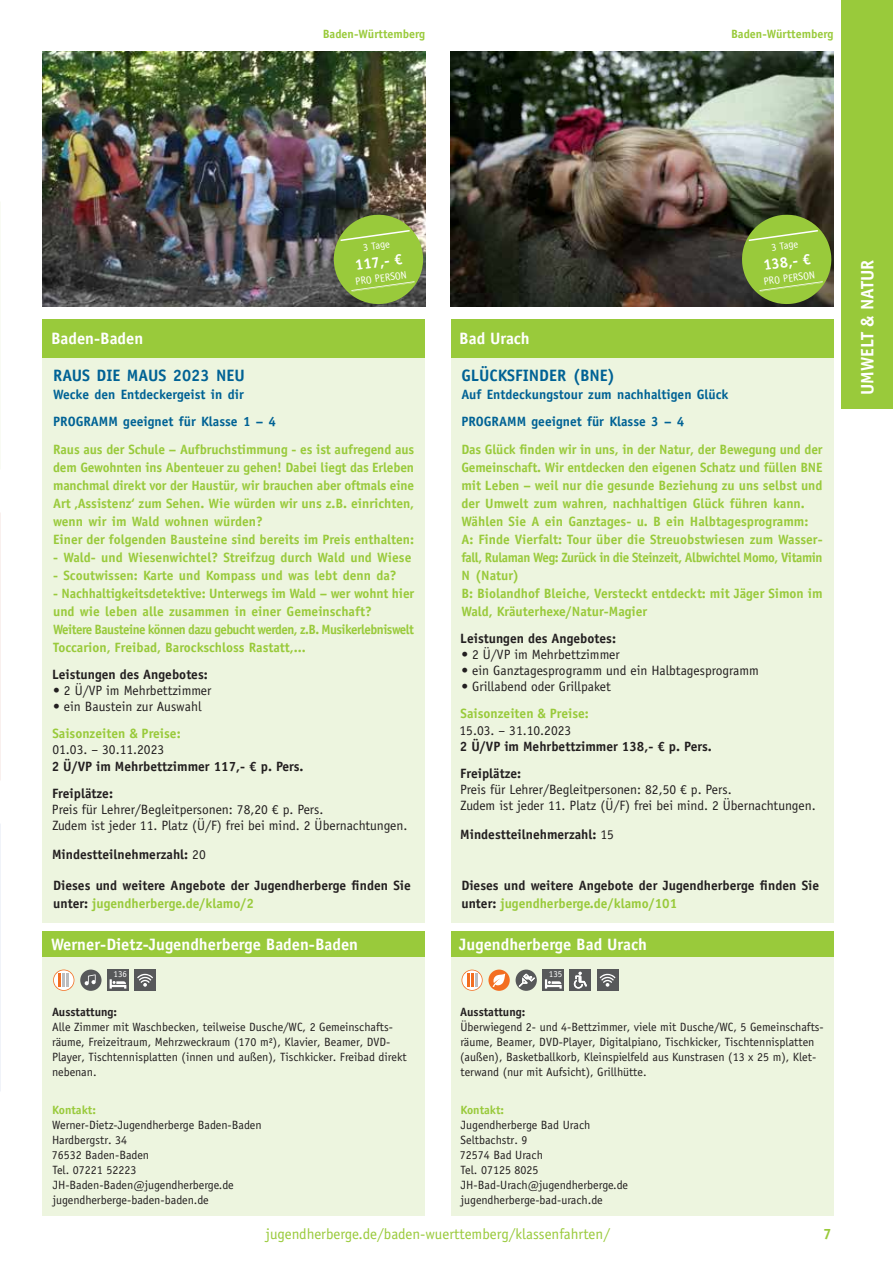
<style>
.page{position:relative;width:893px;height:1263px;background:#fff}
.page>*{position:absolute;margin:0;border:0;box-sizing:border-box;transform-origin:0 0}
.t1{font:700 18px "Officina Sans Std";color:#fff}
.t2{font:700 16.5px "Officina Sans Std";color:#fff}
.t3{font:700 16.5px "Officina Sans Std";color:#006295}
.t4{font:15px "Officina Sans Std";color:#99ca3b}
.t5{font:700 15px "Officina Sans Std";color:#fff}
.t6{font:700 15px "Officina Sans Std";color:#99ca3b}
.t7{font:700 13.5px/18px "Officina Sans Std";color:#99ca3b}
.t8{font:13.5px/16.2px "Officina Sans Std";color:#231f20}
.t9{font:700 13.5px/18px "Officina Sans Std";color:#231f20}
.t10{font:700 13.5px/26.7px "Officina Sans Std";color:#006295}
.t11{font:12px/15px "Officina Sans Std";color:#231f20}
.t12{font:700 12px "Officina Sans Std";color:#99ca3b}
.t13{font:700 12px "Officina Sans Std";color:#231f20}
.t14{font:10.5px "Officina Sans Std";color:#fff}
.t15{font:9px "Officina Sans Std";color:#fff}
.s1{font-weight:400}
.s2{color:#99ca3b}
</style>
<div class="page">
<div style="left:842px;top:0;width:51px;height:408px;background:#99ca3b"></div>
<img style="left:43px;top:51px;width:382px;height:230px">
<img style="left:42px;top:281px;width:289px;height:26px">
<svg style="left:331px;top:212px;width:95px;height:95px;background:#87a846"></svg>
<div style="left:43px;top:319px;width:382px;height:604px;background:#edf5df"></div>
<div style="left:43px;top:319px;width:382px;height:38px;background:#99ca3b"></div>
<div style="left:43px;top:931px;width:382px;height:285px;background:#edf5df"></div>
<div style="left:43px;top:931px;width:382px;height:26px;background:#99ca3b"></div>
<div style="left:134px;top:969px;width:22px;height:22px;background:#57585a"></div>
<svg style="left:137px;top:974px;width:16px;height:13px"></svg>
<div style="left:107px;top:969px;width:22px;height:22px;background:#57585a"></div>
<svg style="left:110px;top:979px;width:16px;height:9px"></svg>
<svg style="left:80px;top:969px;width:22px;height:22px"></svg>
<svg style="left:85px;top:974px;width:11px;height:11px"></svg>
<svg style="left:53px;top:969px;width:21px;height:22px"></svg>
<img style="left:451px;top:51px;width:382px;height:230px">
<img style="left:450px;top:281px;width:289px;height:26px">
<svg style="left:739px;top:212px;width:95px;height:95px;background:#7b9c38"></svg>
<div style="left:451px;top:319px;width:382px;height:604px;background:#edf5df"></div>
<div style="left:451px;top:319px;width:382px;height:38px;background:#99ca3b"></div>
<div style="left:451px;top:931px;width:382px;height:285px;background:#edf5df"></div>
<div style="left:451px;top:931px;width:382px;height:26px;background:#99ca3b"></div>
<div style="left:597px;top:969px;width:21px;height:22px;background:#57585a"></div>
<svg style="left:600px;top:974px;width:15px;height:13px"></svg>
<div style="left:570px;top:969px;width:21px;height:22px;background:#57585a"></div>
<svg style="left:574px;top:972px;width:13px;height:17px"></svg>
<div style="left:543px;top:969px;width:21px;height:22px;background:#57585a"></div>
<svg style="left:545px;top:979px;width:17px;height:9px"></svg>
<svg style="left:516px;top:969px;width:21px;height:22px"></svg>
<svg style="left:518px;top:974px;width:17px;height:13px"></svg>
<svg style="left:488px;top:969px;width:22px;height:22px"></svg>
<svg style="left:493px;top:973px;width:12px;height:14px"></svg>
<svg style="left:462px;top:970px;width:21px;height:21px"></svg>
<p class="t12" style="left:323px;top:26px;width:104px">Baden-Württemberg</p>
<p class="t12" style="left:731px;top:26px;width:104px">Baden-Württemberg</p>
<p class="t2" style="left:51px;top:328px;width:94px">Baden-Baden</p>
<p class="t3" style="left:53px;top:365px;width:193px">RAUS DIE MAUS 2023 NEU</p>
<p class="t10" style="left:53px;top:381px;width:224px">Wecke den Entdeckergeist in dir<br>PROGRAMM geeignet für Klasse 1 – 4</p>
<p class="t14" style="left:362px;top:241px;width:29px;rotate:-8deg">3 Tage</p>
<p class="t5" style="left:354px;top:256px;width:49px;rotate:-8deg">117,- €</p>
<p class="t14" style="left:354px;top:276px;width:53px;rotate:-8deg">PRO PERSON</p>
<p class="t7" style="left:53px;top:440px;width:363px">Raus aus der Schule – Aufbruchstimmung - es ist aufregend aus dem Gewohnten ins Abenteuer zu gehen! Dabei liegt das Erleben manchmal direkt vor der Haustür, wir brauchen aber oftmals eine Art ‚Assistenz‘ zum Sehen. Wie würden wir uns z.B. einrichten, wenn wir im Wald wohnen würden?<br>Einer der folgenden Bausteine sind bereits im Preis enthalten:</p>
<p class="t7" style="left:53px;top:548px;width:360px">- Wald- und Wiesenwichtel? Streifzug durch Wald und Wiese</p>
<p class="t7" style="left:53px;top:566px;width:345px">- Scoutwissen: Karte und Kompass und was lebt denn da?</p>
<p class="t7" style="left:53px;top:584px;width:363px">- Nachhaltigkeitsdetektive: Unterwegs im Wald – wer wohnt hier und wie leben alle zusammen in einer Gemeinschaft?<br>Weitere Bausteine können dazu gebucht werden, z.B. Musikerlebniswelt Toccarion, Freibad, Barockschloss Rastatt,...</p>
<p class="t9" style="left:52px;top:665px;width:157px">Leistungen des Angebotes:</p>
<p class="t8" style="left:53px;top:682px;width:160px">• 2 Ü/VP im Mehrbettzimmer</p>
<p class="t8" style="left:53px;top:698px;width:150px">• ein Baustein zur Auswahl</p>
<p class="t7" style="left:52px;top:724px;width:130px">Saisonzeiten &amp; Preise:</p>
<p class="t8" style="left:52px;top:742px;width:113px">01.03. – 30.11.2023</p>
<p class="t9" style="left:52px;top:757px;width:253px">2 Ü/VP im Mehrbettzimmer 117,- € p. Pers.</p>
<p class="t9" style="left:52px;top:784px;width:62px">Freiplätze:</p>
<p class="t8" style="left:52px;top:801px;width:357px">Preis für Lehrer/Begleitpersonen: 78,20 € p. Pers.<br>Zudem ist jeder 11. Platz (Ü/F) frei bei mind. 2 Übernachtungen.</p>
<p class="t9" style="left:52px;top:845px;width:155px">Mindestteilnehmerzahl: <span class="s1">20</span></p>
<p class="t9" style="left:53px;top:876px;width:359px">Dieses und weitere Angebote der Jugendherberge finden Sie unter: <span class="s2">jugendherberge.de/klamo/2</span></p>
<p class="t2" style="left:51px;top:934px;width:309px">Werner-Dietz-Jugendherberge Baden-Baden</p>
<p class="t15" style="left:114px;top:969px;width:15px">136</p>
<p class="t13" style="left:52px;top:1004px;width:67px">Ausstattung:</p>
<p class="t11" style="left:52px;top:1019px;width:356px">Alle Zimmer mit Waschbecken, teilweise Dusche/WC, 2 Gemeinschafts&shy;räume, Freizeitraum, Mehrzweckraum (170 m²), Klavier, Beamer, DVD-Player, Tischtennisplatten (innen und außen), Tischkicker. Freibad direkt nebenan.</p>
<p class="t12" style="left:52px;top:1102px;width:45px">Kontakt:</p>
<p class="t11" style="left:52px;top:1117px;width:211px">Werner-Dietz-Jugendherberge Baden-Baden<br>Hardbergstr. 34<br>76532 Baden-Baden<br>Tel. 07221 52223<br>JH-Baden-Baden@jugendherberge.de jugendherberge-baden-baden.de</p>
<p class="t2" style="left:459px;top:328px;width:72px">Bad Urach</p>
<p class="t3" style="left:461px;top:365px;width:155px">GLÜCKSFINDER (BNE)</p>
<p class="t10" style="left:461px;top:381px;width:269px">Auf Entdeckungstour zum nachhaltigen Glück<br>PROGRAMM geeignet für Klasse 3 – 4</p>
<p class="t14" style="left:770px;top:241px;width:29px;rotate:-8deg">3 Tage</p>
<p class="t5" style="left:762px;top:256px;width:49px;rotate:-8deg">138,- €</p>
<p class="t14" style="left:763px;top:276px;width:53px;rotate:-8deg">PRO PERSON</p>
<p class="t7" style="left:461px;top:440px;width:363px">Das Glück finden wir in uns, in der Natur, der Bewegung und der Gemeinschaft. Wir entdecken den eigenen Schatz und füllen BNE mit Leben – weil nur die gesunde Beziehung zu uns selbst und der Umwelt zum wahren, nachhaltigen Glück führen kann.<br>Wählen Sie A ein Ganztages- u. B ein Halbtagesprogramm:<br>A: Finde Vierfalt: Tour über die Streuobstwiesen zum Wasser&shy;fall, Rulaman Weg: Zurück in die Steinzeit, Albwichtel Momo, Vitamin N (Natur)<br>B: Biolandhof Bleiche, Versteckt entdeckt: mit Jäger Simon im Wald, Kräuterhexe/Natur-Magier</p>
<p class="t9" style="left:460px;top:629px;width:157px">Leistungen des Angebotes:</p>
<p class="t8" style="left:461px;top:646px;width:160px">• 2 Ü/VP im Mehrbettzimmer</p>
<p class="t8" style="left:461px;top:662px;width:299px">• ein Ganztagesprogramm und ein Halbtagesprogramm</p>
<p class="t8" style="left:461px;top:679px;width:151px">• Grillabend oder Grillpaket</p>
<p class="t7" style="left:461px;top:704px;width:130px">Saisonzeiten &amp; Preise:</p>
<p class="t8" style="left:460px;top:722px;width:113px">15.03. – 31.10.2023</p>
<p class="t9" style="left:460px;top:737px;width:253px">2 Ü/VP im Mehrbettzimmer 138,- € p. Pers.</p>
<p class="t9" style="left:460px;top:764px;width:62px">Freiplätze:</p>
<p class="t8" style="left:460px;top:781px;width:357px">Preis für Lehrer/Begleitpersonen: 82,50 € p. Pers.<br>Zudem ist jeder 11. Platz (Ü/F) frei bei mind. 2 Übernachtungen.</p>
<p class="t9" style="left:460px;top:825px;width:155px">Mindestteilnehmerzahl: <span class="s1">15</span></p>
<p class="t9" style="left:461px;top:876px;width:359px">Dieses und weitere Angebote der Jugendherberge finden Sie unter: <span class="s2">jugendherberge.de/klamo/101</span></p>
<p class="t2" style="left:459px;top:934px;width:189px">Jugendherberge Bad Urach</p>
<p class="t15" style="left:549px;top:969px;width:15px">135</p>
<p class="t13" style="left:460px;top:1004px;width:67px">Ausstattung:</p>
<p class="t11" style="left:460px;top:1019px;width:365px">Überwiegend 2- und 4-Bettzimmer, viele mit Dusche/WC, 5 Gemeinschafts&shy;räume, Beamer, DVD-Player, Digitalpiano, Tischkicker, Tischtennisplatten (außen), Basketballkorb, Kleinspielfeld aus Kunstrasen (13 x 25 m), Klet&shy;terwand (nur mit Aufsicht), Grillhütte.</p>
<p class="t12" style="left:460px;top:1102px;width:45px">Kontakt:</p>
<p class="t11" style="left:460px;top:1117px;width:170px">Jugendherberge Bad Urach<br>Seltbachstr. 9<br>72574 Bad Urach<br>Tel. 07125 8025<br>JH-Bad-Urach@jugendherberge.de jugendherberge-bad-urach.de</p>
<p class="t4" style="left:266px;top:1225px;width:346px">jugendherberge.de/baden-wuerttemberg/klassenfahrten/</p>
<p class="t6" style="left:823px;top:1225px;width:10px">7</p>
<h1 class="t1" style="left:856px;top:395px;width:137px;rotate:-90deg">UMWELT &amp; NATUR</h1>
</div>
